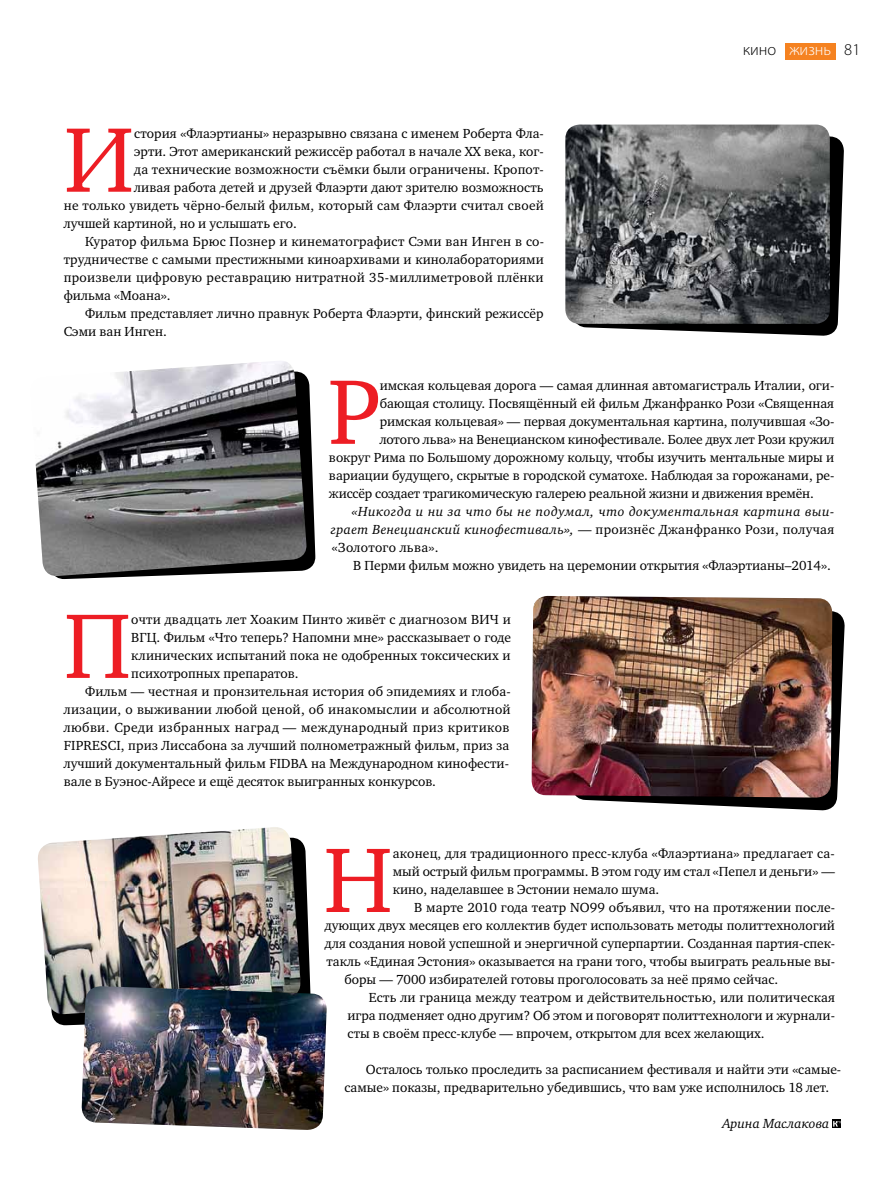
<style>
.page{position:relative;width:893px;height:1191px;background:#fff}
.page>*{position:absolute;margin:0;border:0;box-sizing:border-box;transform-origin:0 0}
.t1{font:94.05px "Charter ITC";color:#ed1d24}
.t2{font:300 16.5px "Myriad Pro";color:#000}
.t3{font:13.5px/18px "Charter ITC";color:#000}
.t4{font:italic 13.5px/18px "Charter ITC";letter-spacing:.02em;color:#000;text-align:justify}
.t5{font:13.5px "Charter ITC";letter-spacing:.025em;color:#000}
.t6{font:13.5px "Charter ITC";letter-spacing:.02em;color:#000}
.t7{font:13.5px "Charter ITC";letter-spacing:.03em;color:#000}
.t8{font:italic 13.5px "Charter ITC";color:#000}
.s1{color:#fff}
.s2{font-style:normal}
</style>
<div class="page">
<div style="left:785px;top:43px;width:50px;height:16px;background:#f58220"></div>
<svg style="left:577px;top:136px;width:267px;height:200px;fill:#000"></svg>
<img style="left:565px;top:125px;width:265px;height:199px">
<svg style="left:833px;top:1119px;width:8px;height:9px"></svg>
<svg style="left:833px;top:1121px;width:8px;height:5px"></svg>
<svg style="left:56px;top:378px;width:260px;height:201px"></svg>
<img style="left:35px;top:361px;width:272px;height:216px">
<svg style="left:577px;top:611px;width:268px;height:200px;fill:#000"></svg>
<img style="left:531px;top:596px;width:301px;height:201px">
<svg style="left:52px;top:841px;width:259px;height:184px;fill:#000"></svg>
<img style="left:38px;top:827px;width:263px;height:188px">
<img style="left:81px;top:986px;width:246px;height:144px">
<h1 class="t1" style="left:64px;top:101px;width:72px">И</h1>
<p class="t3" style="left:134px;top:124px;width:411px">стория «Флаэртианы» неразрывно связана с именем Роберта Фла-</p>
<p class="t3" style="left:134px;top:142px;width:411px">эрти. Этот американский режиссёр работал в начале XX века, ког-</p>
<p class="t3" style="left:134px;top:160px;width:411px">да технические возможности съёмки были ограничены. Кропот-</p>
<p class="t3" style="left:134px;top:178px;width:411px">ливая работа детей и друзей Флаэрти дают зрителю возможность</p>
<p class="t3" style="left:64px;top:196px;width:482px">не только увидеть чёрно-белый фильм, который сам Флаэрти считал своей</p>
<p class="t3" style="left:64px;top:214px;width:235px">лучшей картиной, но и услышать его.</p>
<p class="t3" style="left:85px;top:232px;width:461px">Куратор фильма Брюс Познер и кинематографист Сэми ван Инген в со-</p>
<p class="t3" style="left:64px;top:250px;width:481px">трудничестве с самыми престижными киноархивами и кинолабораториями</p>
<p class="t5" style="left:64px;top:269px;width:481px">произвели цифровую реставрацию нитратной 35-миллиметровой плёнки</p>
<p class="t3" style="left:64px;top:286px;width:108px">фильма «Моана».</p>
<p class="t3" style="left:85px;top:304px;width:460px">Фильм представляет лично правнук Роберта Флаэрти, финский режиссёр</p>
<p class="t3" style="left:64px;top:322px;width:105px">Сэми ван Инген.</p>
<p class="t2" style="left:743px;top:40px;width:119px">кино <span class="s1">жизнь</span> 81</p>
<h1 class="t1" style="left:327px;top:353px;width:55px">Р</h1>
<p class="t3" style="left:380px;top:376px;width:456px">имская кольцевая дорога — самая длинная автомагистраль Италии, оги-</p>
<p class="t3" style="left:380px;top:394px;width:456px">бающая столицу. Посвящённый ей фильм Джанфранко Рози «Священная</p>
<p class="t3" style="left:380px;top:412px;width:456px">римская кольцевая» — первая документальная картина, получившая «Зо-</p>
<p class="t3" style="left:380px;top:430px;width:456px">лотого льва» на Венецианском кинофестивале. Более двух лет Рози кружил</p>
<p class="t3" style="left:329px;top:448px;width:507px">вокруг Рима по Большому дорожному кольцу, чтобы изучить ментальные миры и</p>
<p class="t3" style="left:329px;top:466px;width:507px">вариации будущего, скрытые в городской суматохе. Наблюдая за горожанами, ре-</p>
<p class="t3" style="left:329px;top:484px;width:486px">жиссёр создает трагикомическую галерею реальной жизни и движения времён.</p>
<p class="t4" style="left:330px;top:502px;width:506px;text-indent:21px">«Никогда и ни за что бы не подумал, что документальная картина выи&shy;грает Венецианский кинофестиваль», <span class="s2">— произнёс Джанфранко Рози, получая «Золотого льва».</span></p>
<p class="t3" style="left:353px;top:556px;width:479px">В Перми фильм можно увидеть на церемонии открытия «Флаэртианы–2014».</p>
<h1 class="t1" style="left:64px;top:587px;width:69px">П</h1>
<p class="t3" style="left:131px;top:610px;width:381px">очти двадцать лет Хоаким Пинто живёт с диагнозом ВИЧ и</p>
<p class="t3" style="left:131px;top:628px;width:381px">ВГЦ. Фильм «Что теперь? Напомни мне» рассказывает о годе</p>
<p class="t3" style="left:131px;top:646px;width:381px">клинических испытаний пока не одобренных токсических и</p>
<p class="t3" style="left:131px;top:664px;width:169px">психотропных препаратов.</p>
<p class="t3" style="left:85px;top:682px;width:427px">Фильм — честная и пронзительная история об эпидемиях и глоба-</p>
<p class="t6" style="left:64px;top:701px;width:448px">лизации, о выживании любой ценой, об инакомыслии и абсолютной</p>
<p class="t7" style="left:64px;top:719px;width:447px">любви. Среди избранных наград — международный приз критиков</p>
<p class="t3" style="left:64px;top:736px;width:447px">FIPRESCI, приз Лиссабона за лучший полнометражный фильм, приз за</p>
<p class="t3" style="left:64px;top:754px;width:447px">лучший документальный фильм FIDBA на Международном кинофести-</p>
<p class="t3" style="left:64px;top:772px;width:374px">вале в Буэнос-Айресе и ещё десяток выигранных конкурсов.</p>
<h1 class="t1" style="left:323px;top:821px;width:71px">Н</h1>
<p class="t3" style="left:393px;top:844px;width:444px;text-align:justify">аконец, для традиционного пресс-клуба «Флаэртиана» предлагает са&shy;мый острый фильм программы. В этом году им стал «Пепел и деньги» — кино, наделавшее в Эстонии немало шума.</p>
<p class="t3" style="left:414px;top:898px;width:423px">В марте 2010 года театр NO99 объявил, что на протяжении после-</p>
<p class="t3" style="left:325px;top:916px;width:512px">дующих двух месяцев его коллектив будет использовать методы политтехнологий</p>
<p class="t3" style="left:325px;top:934px;width:512px">для создания новой успешной и энергичной суперпартии. Созданная партия-спек-</p>
<p class="t3" style="left:326px;top:952px;width:510px">такль «Единая Эстония» оказывается на грани того, чтобы выиграть реальные вы-</p>
<p class="t3" style="left:344px;top:970px;width:435px">боры — 7000 избирателей готовы проголосовать за неё прямо сейчас.</p>
<p class="t3" style="left:369px;top:988px;width:468px">Есть ли граница между театром и действительностью, или политическая</p>
<p class="t3" style="left:347px;top:1006px;width:489px">игра подменяет одно другим? Об этом и поговорят политтехнологи и журнали-</p>
<p class="t3" style="left:347px;top:1024px;width:419px">сты в своём пресс-клубе — впрочем, открытом для всех желающих.</p>
<p class="t3" style="left:345px;top:1060px;width:497px;text-indent:21px">Осталось только проследить за расписанием фестиваля и найти эти «самые&shy;самые» показы, предварительно убедившись, что вам уже исполнилось 18 лет.</p>
<p class="t8" style="left:722px;top:1115px;width:109px">Арина Маслакова</p>
</div>
